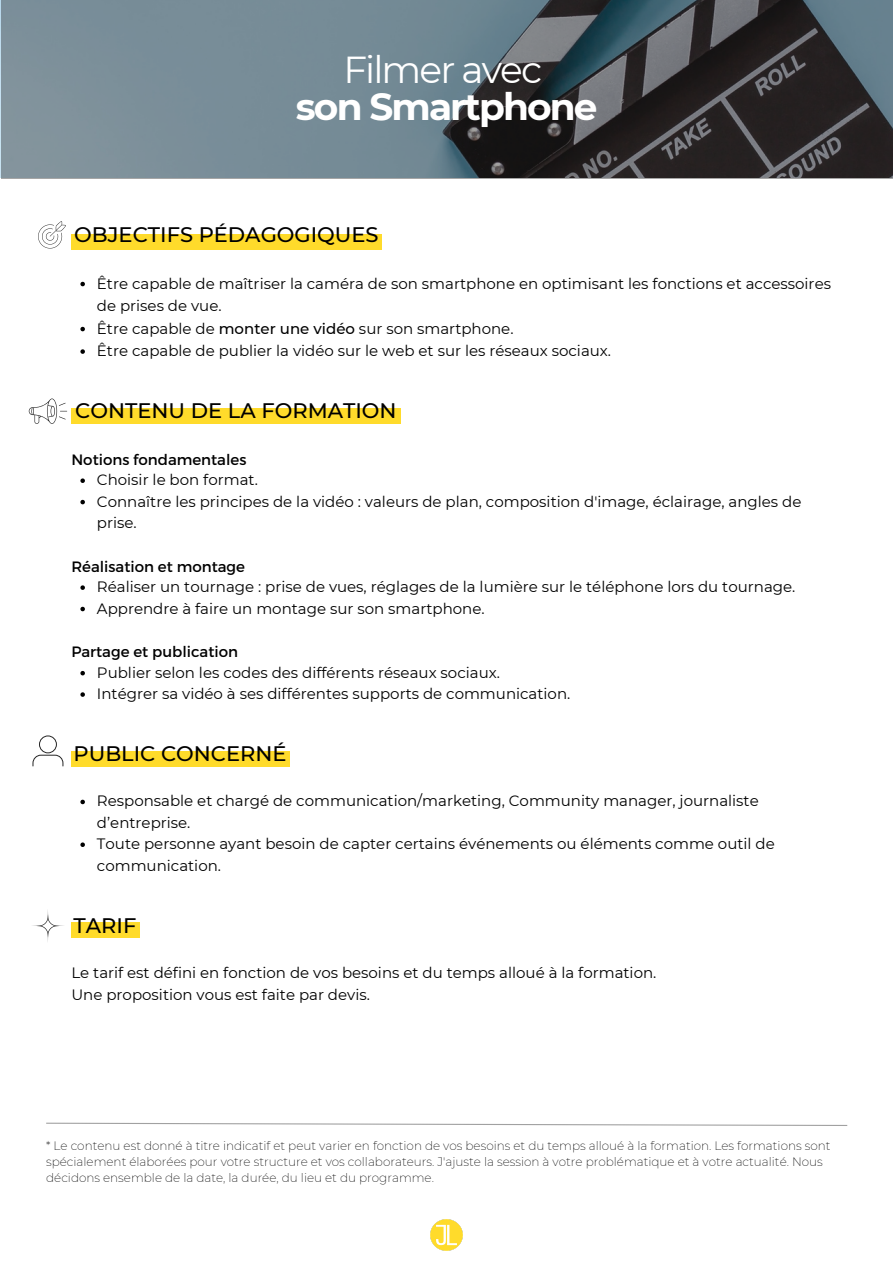
<style>
.page{position:relative;width:893px;height:1264px;background:#fff}
.page>*{position:absolute;margin:0;border:0;box-sizing:border-box;transform-origin:0 0}
.t1{font:700 37.5px/37.2px "Montserrat";letter-spacing:-.05em;color:#fff;text-align:center}
.t2{font:500 21px "Montserrat";color:#000}
.t3{font:15px/21.3px "Montserrat";color:#000}
.t4{font:200 12px/16px "Montserrat";color:#000}
.s1{font-weight:400}
.s2{font-weight:500}
</style>
<div class="page">
<svg style="left:1px;top:0;width:891px;height:178px;background:#5a676e"></svg>
<div style="left:71px;top:234px;width:310px;height:16px;background:#ffdb2b"></div>
<div style="left:71px;top:408px;width:329px;height:16px;background:#ffdb2b"></div>
<div style="left:71px;top:751px;width:219px;height:15px;background:#ffdb2b"></div>
<div style="left:71px;top:922px;width:69px;height:16px;background:#ffdb2b"></div>
<svg style="left:38px;top:221px;width:28px;height:27px"></svg>
<svg style="left:29px;top:398px;width:38px;height:26px"></svg>
<svg style="left:32px;top:735px;width:31px;height:31px"></svg>
<svg style="left:32px;top:910px;width:32px;height:32px"></svg>
<img style="left:431px;top:1219px;width:31px;height:31px">
<svg style="left:80px;top:282px;width:5px;height:4px"></svg>
<svg style="left:80px;top:327px;width:5px;height:4px"></svg>
<svg style="left:80px;top:349px;width:5px;height:5px"></svg>
<svg style="left:80px;top:478px;width:5px;height:5px"></svg>
<svg style="left:80px;top:500px;width:5px;height:4px"></svg>
<svg style="left:80px;top:585px;width:5px;height:5px"></svg>
<svg style="left:80px;top:606px;width:5px;height:5px"></svg>
<svg style="left:80px;top:671px;width:5px;height:4px"></svg>
<svg style="left:80px;top:692px;width:5px;height:4px"></svg>
<svg style="left:80px;top:799px;width:5px;height:5px"></svg>
<svg style="left:80px;top:842px;width:5px;height:5px"></svg>
<svg style="left:46px;top:1122px;width:802px;height:4px"></svg>
<p class="t1" style="left:296px;top:50px;width:303px"><span class="s1">Filmer avec<br></span>son Smartphone</p>
<h1 class="t2" style="left:74px;top:222px;width:306px">OBJECTIFS PÉDAGOGIQUES</h1>
<p class="t3" style="left:97px;top:272px;width:735px;line-height:22.5px">Être capable de maîtriser la caméra de son smartphone en optimisant les fonctions et accessoires de prises de vue.</p>
<p class="t3" style="left:97px;top:317px;width:418px">Être capable de <span class="s2">monter une vidéo</span> sur son smartphone.</p>
<p class="t3" style="left:97px;top:340px;width:515px">Être capable de publier la vidéo sur le web et sur les réseaux sociaux.</p>
<p class="t2" style="left:75px;top:398px;width:323px">CONTENU DE LA FORMATION</p>
<h2 class="t3" style="left:71px;top:448px;width:176px">Notions fondamentales</h2>
<h3 class="t3" style="left:97px;top:469px;width:162px">Choisir le bon format.</h3>
<p class="t3" style="left:97px;top:490px;width:706px">Connaître les principes de la vidéo : valeurs de plan, composition d'image, éclairage, angles de prise.</p>
<p class="t3" style="left:71px;top:555px;width:175px">Réalisation et montage</p>
<h3 class="t3" style="left:97px;top:576px;width:700px">Réaliser un tournage : prise de vues, réglages de la lumière sur le téléphone lors du tournage.</h3>
<p class="t3" style="left:97px;top:597px;width:389px">Apprendre à faire un montage sur son smartphone.</p>
<p class="t3" style="left:71px;top:640px;width:168px">Partage et publication</p>
<h3 class="t3" style="left:97px;top:661px;width:404px">Publier selon les codes des différents réseaux sociaux.</h3>
<p class="t3" style="left:97px;top:683px;width:475px">Intégrer sa vidéo à ses différentes supports de communication.</p>
<h2 class="t2" style="left:74px;top:740px;width:214px">PUBLIC CONCERNÉ</h2>
<p class="t3" style="left:97px;top:790px;width:663px">Responsable et chargé de communication/marketing, Community manager, journaliste d’entreprise.</p>
<p class="t3" style="left:97px;top:833px;width:679px">Toute personne ayant besoin de capter certains événements ou éléments comme outil de communication.</p>
<p class="t2" style="left:74px;top:912px;width:64px">TARIF</p>
<h2 class="t3" style="left:71px;top:962px;width:586px">Le tarif est défini en fonction de vos besoins et du temps alloué à la formation.<br>Une proposition vous est faite par devis.</h2>
<p class="t4" style="left:46px;top:1137px;width:785px">* Le contenu est donné à titre indicatif et peut varier en fonction de vos besoins et du temps alloué à la formation. Les formations sont spécialement élaborées pour votre structure et vos collaborateurs. J'ajuste la session à votre problématique et à votre actualité. Nous décidons ensemble de la date, la durée, du lieu et du programme.</p>
</div>
